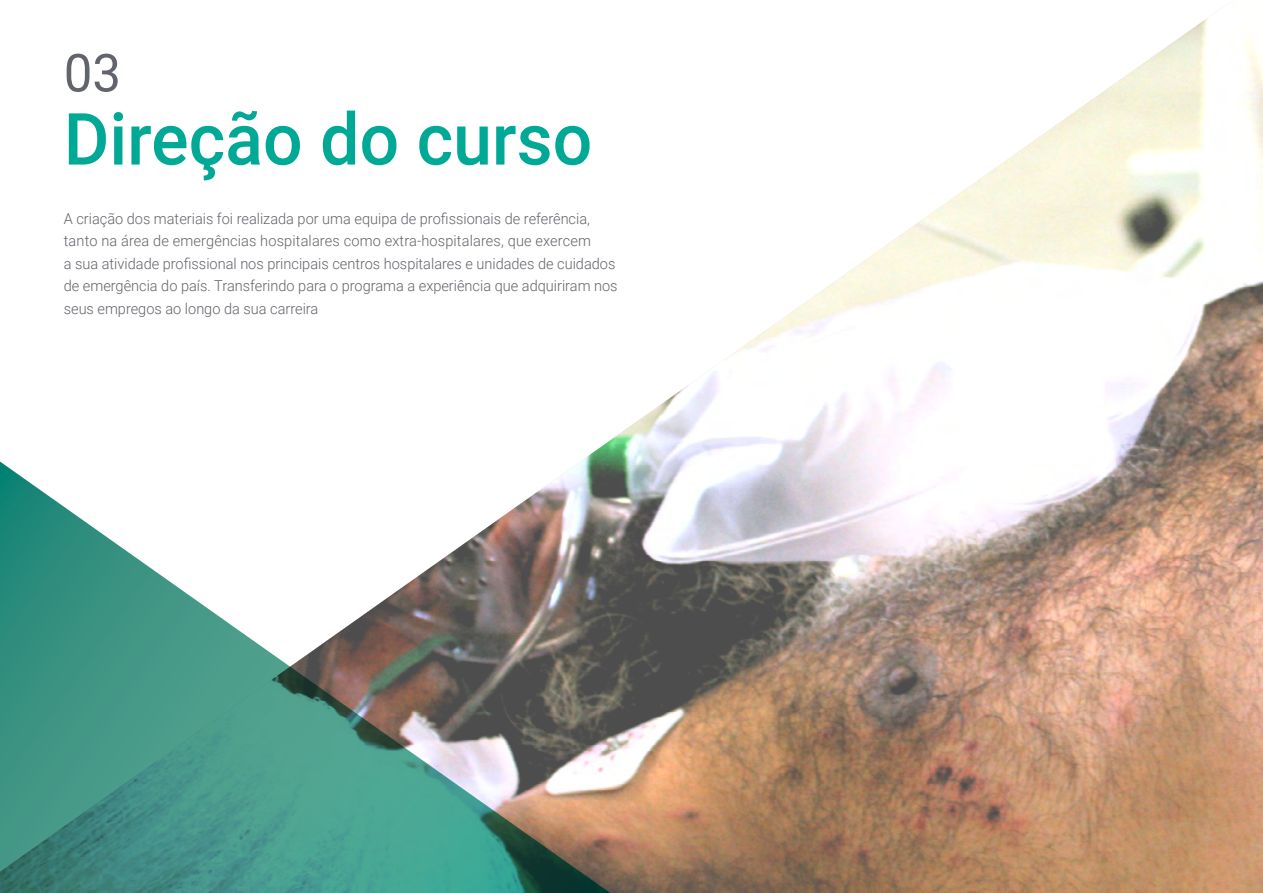
<style>
.page{position:relative;width:1263px;height:893px;background:#fff}
.page>*{position:absolute;margin:0;border:0;box-sizing:border-box;transform-origin:0 0}
.t1{font:500 72px "Roboto";color:#00a996}
.t2{font:52.5px "Roboto";color:#61646a}
.t3{font:300 15px/22.5px "Roboto";color:#61646a}
</style>
<div class="page">
<img style="left:602px;top:17px;width:661px;height:876px">
<svg style="left:0;top:446px;width:640px;height:447px"></svg>
<h2 class="t2" style="left:64px;top:36px;width:59px">03</h2>
<h1 class="t1" style="left:64px;top:89px;width:530px">Direção do curso</h1>
<p class="t3" style="left:64px;top:207px;width:555px">A criação dos materiais foi realizada por uma equipa de profissionais de referência, tanto na área de emergências hospitalares como extra-hospitalares, que exercem<br>a sua atividade profissional nos principais centros hospitalares e unidades de cuidados de emergência do país. Transferindo para o programa a experiência que adquiriram nos seus empregos ao longo da sua carreira</p>
</div>
